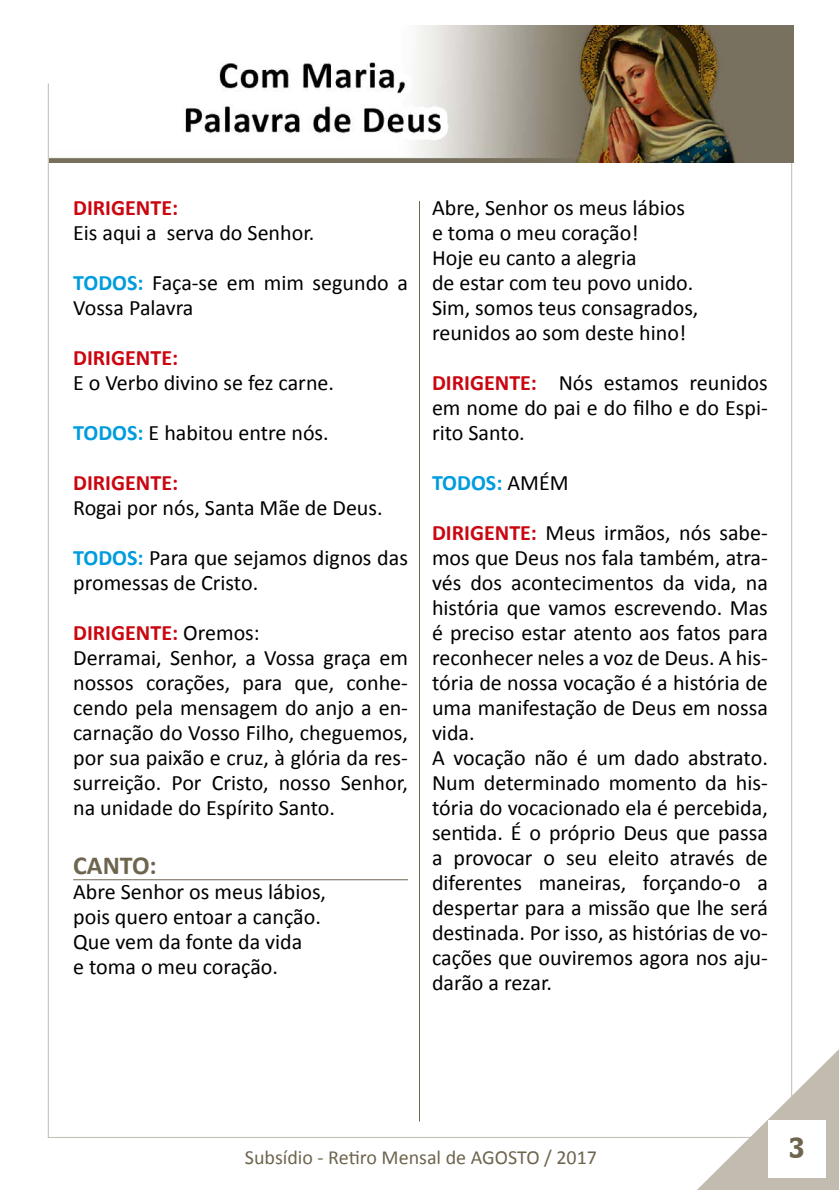
<style>
.page{position:relative;width:840px;height:1191px;background:#fff}
.page>*{position:absolute;margin:0;border:0;box-sizing:border-box;transform-origin:0 0}
.t1{font:700 26px "Calibri";color:#6e654f}
.t2{font:24px "Bell Centennial BT Bold Listing";color:#6e654f}
.t3{font:22px/25px "Calibri";color:#000}
.t4{font:700 22px "Calibri";color:#cb0610}
.t5{font:700 22px "Calibri";color:#009cde}
.t6{font:20px "Calibri";color:#6e654f}
.s1{font-weight:700;color:#009cde}
.s2{font-weight:700;color:#cb0610}
.s3{font-weight:400;color:#000}
</style>
<div class="page">
<svg style="left:696px;top:1049px;width:142px;height:141px"></svg>
<div style="left:767px;top:1120px;width:58px;height:57px;background:#fff"></div>
<img style="left:49px;top:25px;width:743px;height:137px">
<hr style="left:419px;top:201px;width:1px;height:920px;background:#6e654f">
<hr style="left:73px;top:879px;width:335px;height:1px;background:#6e654f">
<p class="t4" style="left:73px;top:194px;width:106px">DIRIGENTE:</p>
<p class="t3" style="left:73px;top:220px;width:242px">Eis aqui a serva do Senhor.</p>
<p class="t3" style="left:73px;top:270px;width:336px"><span class="s1">TODOS:</span> Faça-se em mim segundo a<br>Vossa Palavra</p>
<p class="t4" style="left:73px;top:344px;width:106px">DIRIGENTE:</p>
<p class="t3" style="left:73px;top:370px;width:262px">E o Verbo divino se fez carne.</p>
<p class="t3" style="left:73px;top:420px;width:257px"><span class="s1">TODOS:</span> E habitou entre nós.</p>
<p class="t4" style="left:73px;top:469px;width:106px">DIRIGENTE:</p>
<p class="t3" style="left:73px;top:495px;width:311px">Rogai por nós, Santa Mãe de Deus.</p>
<p class="t3" style="left:73px;top:545px;width:336px"><span class="s1">TODOS:</span> Para que sejamos dignos das promessas de Cristo.</p>
<p class="t3" style="left:73px;top:620px;width:336px"><span class="s2">DIRIGENTE:</span> Oremos:<br>Derramai, Senhor, a Vossa graça em nossos corações, para que, conhe&shy;cendo pela mensagem do anjo a en&shy;carnação do Vosso Filho, cheguemos, por sua paixão e cruz, à glória da res&shy;surreição. Por Cristo, nosso Senhor, na unidade do Espírito Santo.</p>
<p class="t1" style="left:73px;top:848px;width:85px">CANTO:</p>
<p class="t3" style="left:73px;top:879px;width:254px">Abre Senhor os meus lábios, pois quero entoar a canção.<br>Que vem da fonte da vida<br>e toma o meu coração.</p>
<p class="t3" style="left:432px;top:195px;width:268px">Abre, Senhor os meus lábios e toma o meu coração!<br>Hoje eu canto a alegria<br>de estar com teu povo unido.<br>Sim, somos teus consagrados, reunidos ao som deste hino!</p>
<p class="t3" style="left:432px;top:370px;width:337px;text-align:justify"><span class="s2">DIRIGENTE:</span> Nós estamos reunidos em nome do pai e do filho e do Espi&shy;rito Santo.</p>
<p class="t5" style="left:432px;top:468px;width:138px">TODOS: <span class="s3">AMÉM</span></p>
<p class="t3" style="left:432px;top:520px;width:337px"><span class="s2">DIRIGENTE:</span> Meus irmãos, nós sabe&shy;mos que Deus nos fala também, atra&shy;vés dos acontecimentos da vida, na história que vamos escrevendo. Mas é preciso estar atento aos fatos para reconhecer neles a voz de Deus. A his&shy;tória de nossa vocação é a história de uma manifestação de Deus em nossa vida.<br>A vocação não é um dado abstrato.<br>Num determinado momento da his&shy;tória do vocacionado ela é percebida, sentida. É o próprio Deus que passa a provocar o seu eleito através de diferentes maneiras, forçando-o a despertar para a missão que lhe será destinada. Por isso, as histórias de vo&shy;cações que ouviremos agora nos aju&shy;darão a rezar.</p>
<p class="t6" style="left:245px;top:1144px;width:353px">Subsídio - Retiro Mensal de AGOSTO / 2017</p>
<p class="t2" style="left:788px;top:1131px;width:18px">3</p>
</div>
